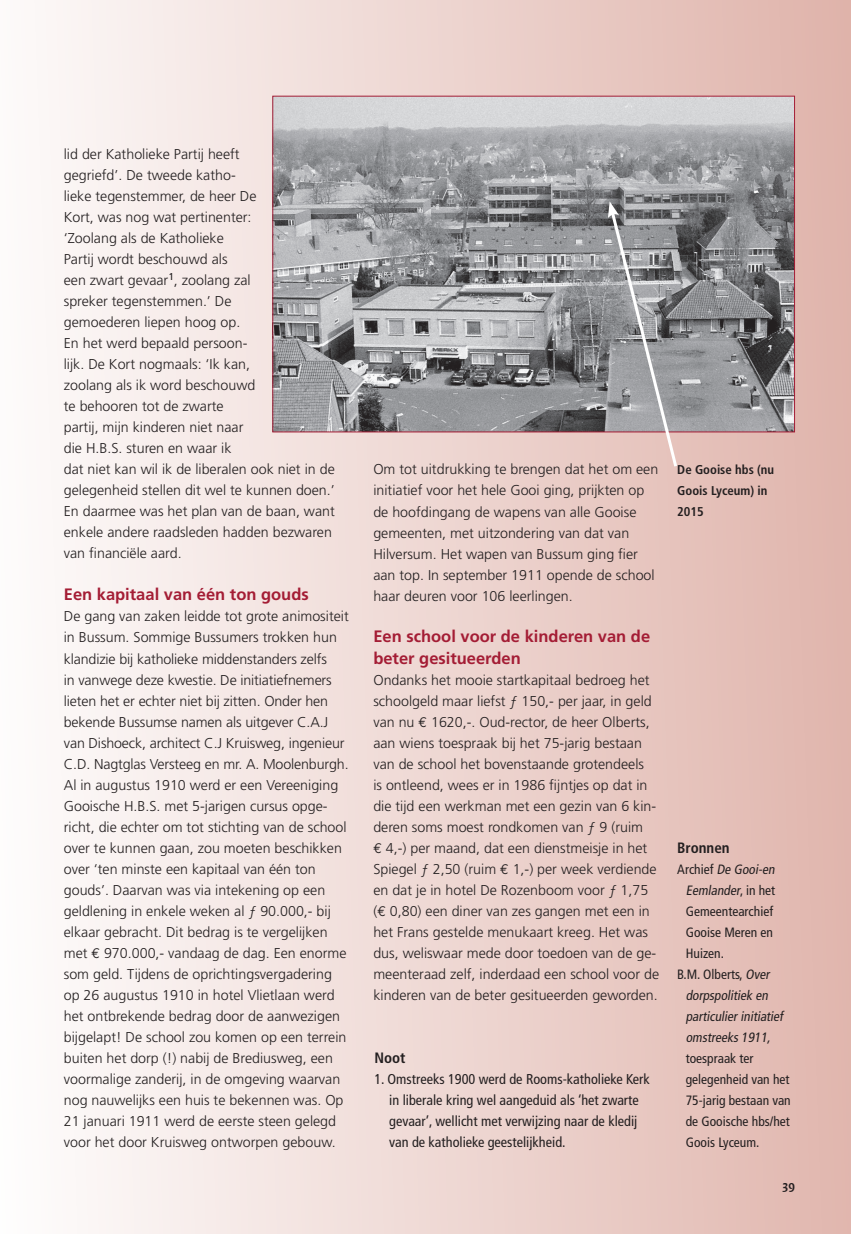
<style>
.page{position:relative;width:851px;height:1234px;background:#fff}
.page>*{position:absolute;margin:0;border:0;box-sizing:border-box;transform-origin:0 0}
.t1{font:700 16.5px/21px "Frutiger";color:#a41d35}
.t2{font:700 condensed 15px "Frutiger";color:#231f20}
.t3{font:300 14.25px/21px "Frutiger";color:#231f20}
.t4{font:condensed 14.25px/21px "Frutiger";color:#231f20}
.t5{font:condensed 13.5px/21px "Frutiger";color:#231f20}
.t6{font:italic condensed 13.5px "Frutiger";color:#231f20}
.t7{font:700 condensed 12.75px/21px "Frutiger";color:#231f20}
.t8{font:700 12.75px "Quadraat Sans";color:#231f20}
.s1{font-family:"Euro Mono";font-weight:400}
.s2{font-style:normal}
.s3{font-style:italic}
</style>
<div class="page">
<div style="left:0;top:0;width:850px;height:1233px;background:linear-gradient(to right,#fdfcfc,#dfb4ac)"></div>
<img style="left:274px;top:98px;width:518px;height:332px">
<svg style="left:607px;top:201px;width:72px;height:268px"></svg>
<p class="t3" style="left:64px;top:144px;width:272px">lid der Katholieke Partij heeft<br>gegriefd’. De tweede katho-<br>lieke tegenstemmer, de heer De<br>Kort, was nog wat pertinenter:<br>‘Zoolang als de Katholieke<br>Partij wordt beschouwd als<br>een zwart gevaar<sup>1</sup>, zoolang zal<br>spreker tegenstemmen.’ De<br>gemoederen liepen hoog op.<br>En het werd bepaald persoon-<br>lijk. De Kort nogmaals: ‘Ik kan,<br>zoolang als ik word beschouwd<br>te behooren tot de zwarte<br>partij, mijn kinderen niet naar<br>die H.B.S. sturen en waar ik<br>dat niet kan wil ik de liberalen ook niet in de gelegenheid stellen dit wel te kunnen doen.’<br>En daarmee was het plan van de baan, want enkele andere raadsleden hadden bezwaren van financiële aard.</p>
<p class="t1" style="left:64px;top:584px;width:246px">Een kapitaal van één ton gouds</p>
<p class="t3" style="left:64px;top:606px;width:286px">De gang van zaken leidde tot grote animositeit in Bussum. Sommige Bussumers trokken hun klandizie bij katholieke middenstanders zelfs<br>in vanwege deze kwestie. De initiatiefnemers lieten het er echter niet bij zitten. Onder hen bekende Bussumse namen als uitgever C.A.J van Dishoeck, architect C.J Kruisweg, ingenieur C.D. Nagtglas Versteeg en mr. A. Moolenburgh.<br>Al in augustus 1910 werd er een Vereeniging Gooische H.B.S. met 5-jarigen cursus opge&shy;richt, die echter om tot stichting van de school over te kunnen gaan, zou moeten beschikken over ‘ten minste een kapitaal van één ton gouds’. Daarvan was via intekening op een geldlening in enkele weken al ƒ 90.000,- bij elkaar gebracht. Dit bedrag is te vergelijken met <span class="s1">€</span> 970.000,- vandaag de dag. Een enorme som geld. Tijdens de oprichtingsvergadering op 26 augustus 1910 in hotel Vlietlaan werd het ontbrekende bedrag door de aanwezigen bijgelapt! De school zou komen op een terrein buiten het dorp (!) nabij de Brediusweg, een voormalige zanderij, in de omgeving waarvan nog nauwelijks een huis te bekennen was. Op 21 januari 1911 werd de eerste steen gelegd voor het door Kruisweg ontworpen gebouw.</p>
<p class="t3" style="left:373px;top:459px;width:286px">Om tot uitdrukking te brengen dat het om een initiatief voor het hele Gooi ging, prijkten op de hoofdingang de wapens van alle Gooise gemeenten, met uitzondering van dat van Hilversum. Het wapen van Bussum ging fier aan top. In september 1911 opende de school haar deuren voor 106 leerlingen.</p>
<p class="t1" style="left:373px;top:626px;width:278px">Een school voor de kinderen van de beter gesitueerden</p>
<p class="t3" style="left:373px;top:669px;width:287px">Ondanks het mooie startkapitaal bedroeg het schoolgeld maar liefst ƒ 150,- per jaar, in geld van nu <span class="s1">€</span> 1620,-. Oud-rector, de heer Olberts, aan wiens toespraak bij het 75-jarig bestaan van de school het bovenstaande grotendeels<br>is ontleend, wees er in 1986 fijntjes op dat in die tijd een werkman met een gezin van 6 kin&shy;deren soms moest rondkomen van ƒ 9 (ruim<br><span class="s1">€</span> 4,-) per maand, dat een dienstmeisje in het Spiegel ƒ 2,50 (ruim <span class="s1">€</span> 1,-) per week verdiende en dat je in hotel De Rozenboom voor ƒ 1,75 (<span class="s1">€</span> 0,80) een diner van zes gangen met een in het Frans gestelde menukaart kreeg. Het was dus, weliswaar mede door toedoen van de ge&shy;meenteraad zelf, inderdaad een school voor de kinderen van de beter gesitueerden geworden.</p>
<p class="t2" style="left:374px;top:1048px;width:33px">Noot</p>
<p class="t4" style="left:389px;top:1068px;width:262px;text-indent:-15px">1. Omstreeks 1900 werd de Rooms-katholieke Kerk in liberale kring wel aangeduid als ‘het zwarte gevaar’, wellicht met verwijzing naar de kledij van de katholieke geestelijkheid.</p>
<p class="t7" style="left:677px;top:459px;width:98px">De Gooise hbs (nu<br>Goois Lyceum) in<br>2015</p>
<p class="t2" style="left:677px;top:838px;width:54px">Bronnen</p>
<p class="t6" style="left:677px;top:860px;width:101px"><span class="s2">A rc h i ef</span> De Gooi-en</p>
<p class="t6" style="left:685px;top:881px;width:91px">Eemlander<span class="s2">, i n h e t</span></p>
<p class="t5" style="left:685px;top:900px;width:89px">Gemeentearchief</p>
<p class="t5" style="left:685px;top:921px;width:89px">Gooise Meren en</p>
<p class="t5" style="left:685px;top:942px;width:40px">Huizen.</p>
<p class="t5" style="left:677px;top:963px;width:96px">B.M. Olberts, <span class="s3">Over</span></p>
<p class="t6" style="left:685px;top:986px;width:86px">dorpspolitiek en</p>
<p class="t6" style="left:685px;top:1007px;width:101px">particulierinitiatief</p>
<p class="t6" style="left:685px;top:1028px;width:89px">omstreeks 1911,</p>
<p class="t5" style="left:685px;top:1047px;width:106px">toespraak ter gelegenheid van het<br>75-jarig bestaan van de Gooische hbs/het<br>Goois Lyceum.</p>
<p class="t8" style="left:782px;top:1177px;width:14px">39</p>
</div>
